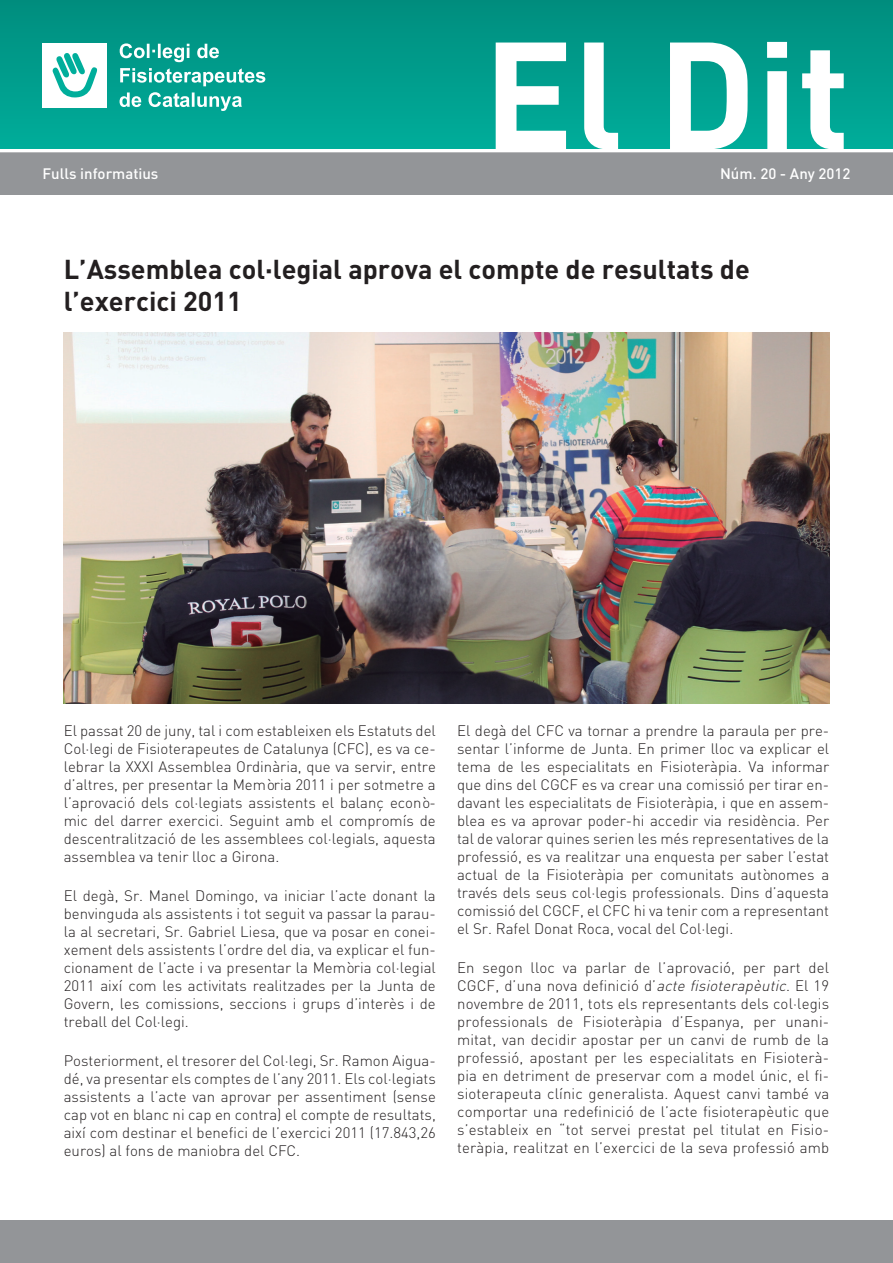
<style>
.page{position:relative;width:893px;height:1263px;background:#fff}
.page>*{position:absolute;margin:0;border:0;box-sizing:border-box;transform-origin:0 0}
.t1{font:700 150px "DIN";color:#fff}
.t2{font:700 27px/32.4px "DIN";color:#231f20}
.t3{font:300 15px/18px "DIN";color:#231f20;text-align:justify}
.t4{font:500 15px "DIN";color:#fff}
.s1{font-style:italic}
</style>
<div class="page">
<img style="left:64px;top:332px;width:765px;height:372px">
<div style="left:0;top:1220px;width:893px;height:43px;background:#939598"></div>
<div style="left:0;top:152px;width:893px;height:43px;background:#939598"></div>
<div style="left:0;top:0;width:893px;height:149px;background:linear-gradient(to bottom,#008d7e,#00ad9a)"></div>
<svg style="left:120px;top:43px;width:99px;height:19px"></svg>
<svg style="left:120px;top:68px;width:145px;height:18px"></svg>
<svg style="left:120px;top:92px;width:122px;height:19px"></svg>
<div style="left:43px;top:43px;width:64px;height:65px;background:#fff"></div>
<svg style="left:52px;top:53px;width:46px;height:45px"></svg>
<h1 class="t1" style="left:483px;top:-3px;width:369px">El Dit</h1>
<p class="t4" style="left:43px;top:164px;width:117px">Fulls informatius</p>
<p class="t4" style="left:720px;top:164px;width:132px">Núm. 20 - Any 2012</p>
<h2 class="t2" style="left:64px;top:251px;width:688px">L’Assemblea col·legial aprova el compte de resultats de l’exercici 2011</h2>
<p class="t3" style="left:64px;top:721px;width:374px">El passat 20 de juny, tal i com estableixen els Estatuts del Col·legi de Fisioterapeutes de Catalunya (CFC), es va ce&shy;lebrar la XXXI Assemblea Ordinària, que va servir, entre d’altres, per presentar la Memòria 2011 i per sotmetre a l’aprovació dels col·legiats assistents el balanç econò&shy;mic del darrer exercici. Seguint amb el compromís de descentralització de les assemblees col·legials, aquesta assemblea va tenir lloc a Girona.</p>
<p class="t3" style="left:64px;top:886px;width:374px">El degà, Sr. Manel Domingo, va iniciar l’acte donant la benvinguda als assistents i tot seguit va passar la parau&shy;la al secretari, Sr. Gabriel Liesa, que va posar en conei&shy;xement dels assistents l’ordre del dia, va explicar el fun&shy;cionament de l’acte i va presentar la Memòria col·legial 2011 així com les activitats realitzades per la Junta de Govern, les comissions, seccions i grups d’interès i de treball del Col·legi.</p>
<p class="t3" style="left:64px;top:1052px;width:374px">Posteriorment, el tresorer del Col·legi, Sr. Ramon Aigua&shy;dé, va presentar els comptes de l’any 2011. Els col·legiats assistents a l’acte van aprovar per assentiment (sense cap vot en blanc ni cap en contra) el compte de resultats, així com destinar el benefici de l’exercici 2011 (17.843,26 euros) al fons de maniobra del CFC.</p>
<p class="t3" style="left:457px;top:721px;width:374px">El degà del CFC va tornar a prendre la paraula per pre&shy;sentar l’informe de Junta. En primer lloc va explicar el tema de les especialitats en Fisioteràpia. Va informar que dins del CGCF es va crear una comissió per tirar en&shy;davant les especialitats de Fisioteràpia, i que en assem&shy;blea es va aprovar poder-hi accedir via residència. Per tal de valorar quines serien les més representatives de la professió, es va realitzar una enquesta per saber l’estat actual de la Fisioteràpia per comunitats autònomes a través dels seus col·legis professionals. Dins d’aquesta comissió del CGCF, el CFC hi va tenir com a representant el Sr. Rafel Donat Roca, vocal del Col·legi.</p>
<p class="t3" style="left:457px;top:958px;width:374px">En segon lloc va parlar de l’aprovació, per part del CGCF, d’una nova definició d’<span class="s1">acte fisioterapèutic</span>. El 19 novembre de 2011, tots els representants dels col·legis professionals de Fisioteràpia d’Espanya, per unani&shy;mitat, van decidir apostar per un canvi de rumb de la professió, apostant per les especialitats en Fisioterà&shy;pia en detriment de preservar com a model únic, el fi&shy;sioterapeuta clínic generalista. Aquest canvi també va comportar una redefinició de l’acte fisioterapèutic que s’estableix en “tot servei prestat pel titulat en Fisio&shy;teràpia, realitzat en l’exercici de la seva professió amb</p>
</div>
